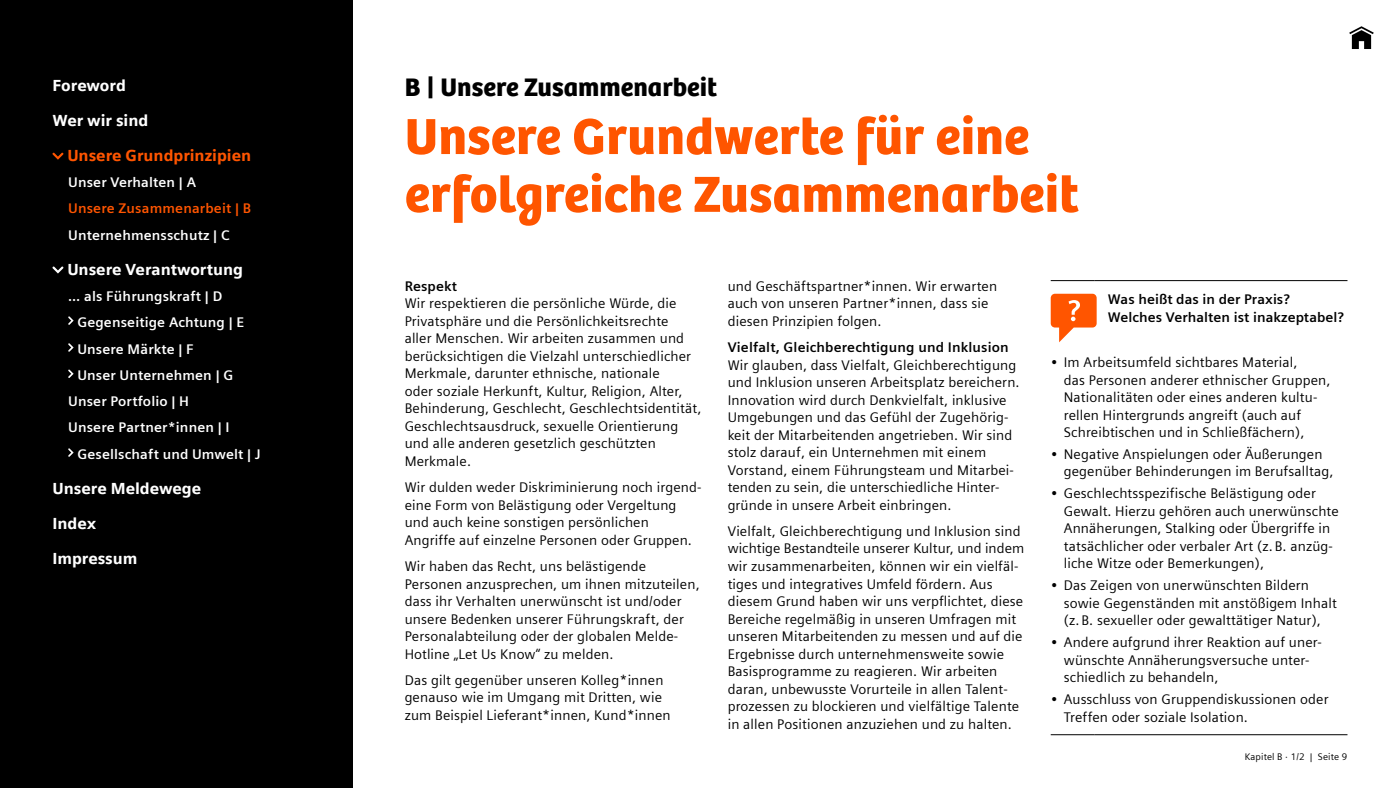
<style>
.page{position:relative;width:1400px;height:788px;background:#fff}
.page>*{position:absolute;margin:0;border:0;box-sizing:border-box;transform-origin:0 0}
.t1{font:52.5px/57.8px "SH Bree Headline Regular";color:#f50}
.t2{font:26.25px "SH Bree Headline Regular";color:#000}
.t3{font:900 15.75px "Siemens Sans";color:#fff}
.t4{font:900 15.75px "Siemens Sans";color:#f50}
.t5{font:14px/17.5px "Siemens Sans";letter-spacing:.01em;color:#000}
.t6{font:700 14px "Siemens Sans";letter-spacing:.01em;color:#fff}
.t7{font:700 14px/17.5px "Siemens Sans";letter-spacing:.005em;color:#000}
.t8{font:700 14px "Siemens Sans";letter-spacing:.01em;color:#f50}
.t9{font:9.62px "Siemens Sans";letter-spacing:.015em;color:#000}
</style>
<div class="page">
<hr style="left:1051px;top:280px;width:44px;height:1px;background:#000">
<hr style="left:1095px;top:280px;width:252px;height:1px;background:#000">
<hr style="left:1051px;top:734px;width:44px;height:1px;background:#000">
<hr style="left:1095px;top:734px;width:252px;height:1px;background:#000">
<svg style="left:1051px;top:294px;width:46px;height:48px"></svg>
<div style="left:0;top:0;width:352px;height:788px;background:#000"></div>
<svg style="left:52px;top:153px;width:12px;height:7px"></svg>
<svg style="left:52px;top:266px;width:12px;height:7px"></svg>
<svg style="left:68px;top:316px;width:6px;height:9px"></svg>
<svg style="left:68px;top:343px;width:6px;height:9px"></svg>
<svg style="left:68px;top:369px;width:6px;height:9px"></svg>
<svg style="left:68px;top:448px;width:6px;height:9px"></svg>
<svg style="left:1349px;top:26px;width:25px;height:23px"></svg>
<p class="t3" style="left:52px;top:73px;width:75px">Foreword</p>
<p class="t3" style="left:52px;top:108px;width:97px">Wer wir sind</p>
<p class="t4" style="left:67px;top:143px;width:185px">Unsere Grundprinzipien</p>
<p class="t6" style="left:68px;top:172px;width:129px">Unser Verhalten | A</p>
<p class="t8" style="left:68px;top:198px;width:184px">Unsere Zusammenarbeit | B</p>
<p class="t6" style="left:68px;top:224px;width:163px">Unternehmensschutz | C</p>
<p class="t3" style="left:67px;top:257px;width:177px">Unsere Verantwortung</p>
<p class="t6" style="left:68px;top:285px;width:156px">… als Führungskraft | D</p>
<p class="t6" style="left:77px;top:312px;width:169px">Gegenseitige Achtung | E</p>
<p class="t6" style="left:77px;top:338px;width:118px">Unsere Märkte | F</p>
<p class="t6" style="left:77px;top:364px;width:157px">Unser Unternehmen | G</p>
<p class="t6" style="left:68px;top:390px;width:122px">Unser Portfolio | H</p>
<p class="t6" style="left:68px;top:417px;width:163px">Unsere Partner*innen | I</p>
<p class="t6" style="left:77px;top:443px;width:185px">Gesellschaft und Umwelt | J</p>
<p class="t3" style="left:52px;top:475px;width:150px">Unsere Meldewege</p>
<p class="t3" style="left:52px;top:510px;width:45px">Index</p>
<p class="t3" style="left:52px;top:545px;width:87px">Impressum</p>
<h2 class="t2" style="left:405px;top:67px;width:314px">B | Unsere Zusammenarbeit</h2>
<h1 class="t1" style="left:405px;top:105px;width:676px">Unsere Grundwerte für eine erfolgreiche Zusammenarbeit</h1>
<p class="t7" style="left:405px;top:276px;width:54px">Respekt</p>
<p class="t5" style="left:405px;top:294px;width:298px">Wir respektieren die persönliche Würde, die Privatsphäre und die Persönlichkeitsrechte<br>aller Menschen. Wir arbeiten zusammen und berücksichtigen die Vielzahl unterschiedlicher Merkmale, darunter ethnische, nationale<br>oder soziale Herkunft, Kultur, Religion, Alter, Behinderung, Geschlecht, Geschlechtsidentität, Geschlechtsausdruck, sexuelle Orientierung und alle anderen gesetzlich geschützten Merkmale.</p>
<p class="t5" style="left:405px;top:477px;width:298px">Wir dulden weder Diskriminierung noch irgend&shy;eine Form von Belästigung oder Vergeltung und auch keine sonstigen persönlichen Angriffe auf einzelne Personen oder Gruppen.</p>
<p class="t5" style="left:405px;top:556px;width:297px">Wir haben das Recht, uns belästigende Personen anzusprechen, um ihnen mitzuteilen, dass ihr Verhalten unerwünscht ist und/oder unsere Bedenken unserer Führungskraft, der Personalabteilung oder der globalen Melde-Hotline „Let Us Know“ zu melden.</p>
<p class="t5" style="left:405px;top:670px;width:268px">Das gilt gegenüber unseren Kolleg*innen genauso wie im Umgang mit Dritten, wie zum Beispiel Lieferant*innen, Kund*innen</p>
<p class="t5" style="left:728px;top:276px;width:271px">und Geschäftspartner*innen. Wir erwarten auch von unseren Partner*innen, dass sie diesen Prinzipien folgen.</p>
<p class="t7" style="left:728px;top:338px;width:283px">Vielfalt, Gleichberechtigung und Inklusion</p>
<p class="t5" style="left:728px;top:355px;width:293px">Wir glauben, dass Vielfalt, Gleichberechtigung und Inklusion unseren Arbeitsplatz bereichern.<br>Innovation wird durch Denkvielfalt, inklusive Umgebungen und das Gefühl der Zugehörig&shy;keit der Mitarbeitenden angetrieben. Wir sind stolz darauf, ein Unternehmen mit einem Vorstand, einem Führungsteam und Mitarbei&shy;tenden zu sein, die unterschiedliche Hinter&shy;gründe in unsere Arbeit einbringen.</p>
<p class="t5" style="left:728px;top:521px;width:298px">Vielfalt, Gleichberechtigung und Inklusion sind wichtige Bestandteile unserer Kultur, und indem wir zusammenarbeiten, können wir ein vielfäl&shy;tiges und integratives Umfeld fördern. Aus diesem Grund haben wir uns verpflichtet, diese Bereiche regelmäßig in unseren Umfragen mit unseren Mitarbeitenden zu messen und auf die Ergebnisse durch unternehmensweite sowie Basisprogramme zu reagieren. Wir arbeiten daran, unbewusste Vorurteile in allen Talent&shy;prozessen zu blockieren und vielfältige Talente in allen Positionen anzuziehen und zu halten.</p>
<p class="t7" style="left:1108px;top:290px;width:238px">Was heißt das in der Praxis?<br>Welches Verhalten ist inakzeptabel?</p>
<p class="t5" style="left:1064px;top:352px;width:268px;text-indent:-13px">• Im Arbeitsumfeld sichtbares Material,<br>das Personen anderer ethnischer Gruppen, Nationalitäten oder eines anderen kultu&shy;rellen Hintergrunds angreift (auch auf Schreibtischen und in Schließfächern),</p>
<p class="t5" style="left:1064px;top:444px;width:271px;text-indent:-13px">• Negative Anspielungen oder Äußerungen gegenüber Behinderungen im Berufsalltag,</p>
<p class="t5" style="left:1064px;top:483px;width:276px;text-indent:-13px">• Geschlechtsspezifische Belästigung oder Gewalt. Hierzu gehören auch unerwünschte Annäherungen, Stalking oder Übergriffe in tatsächlicher oder verbaler Art (z. B. anzüg&shy;liche Witze oder Bemerkungen),</p>
<p class="t5" style="left:1064px;top:575px;width:275px;text-indent:-13px">• Das Zeigen von unerwünschten Bildern sowie Gegenständen mit anstößigem Inhalt (z. B. sexueller oder gewalttätiger Natur),</p>
<p class="t5" style="left:1064px;top:632px;width:260px;text-indent:-13px">• Andere aufgrund ihrer Reaktion auf uner&shy;wünschte Annäherungsversuche unter&shy;schiedlich zu behandeln,</p>
<p class="t5" style="left:1064px;top:689px;width:266px;text-indent:-13px">• Ausschluss von Gruppendiskussionen oder<br>Treffen oder soziale Isolation.</p>
<p class="t9" style="left:1245px;top:749px;width:104px">Kapitel B · 1/2 | Seite 9</p>
</div>
